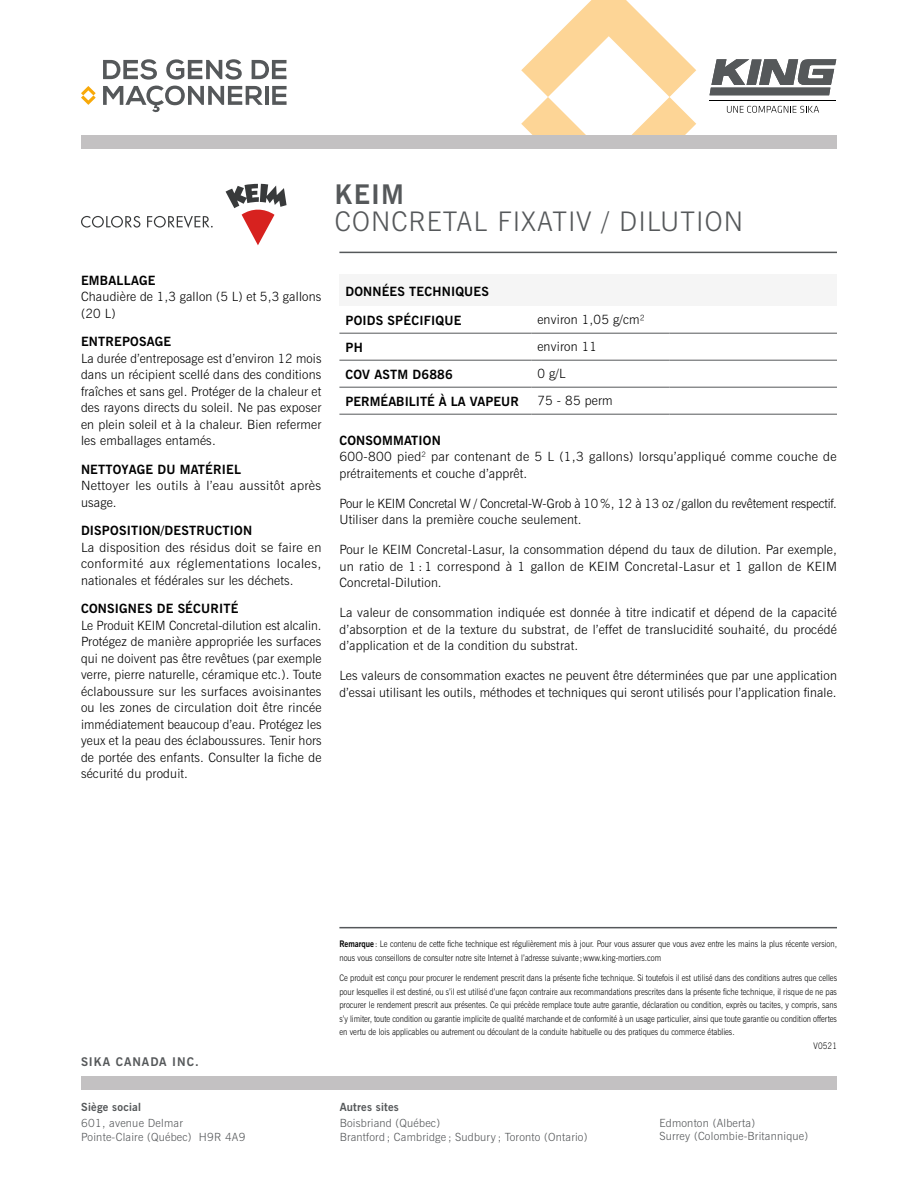
<style>
.page{position:relative;width:918px;height:1188px;background:#fff}
.page>*{position:absolute;margin:0;border:0;box-sizing:border-box;transform-origin:0 0}
.t1{font:300 27px "News Gothic BT";letter-spacing:.04em;color:#55585a}
.t2{font:700 27px "News Gothic BT";color:#55585a}
.t3{font:300 12.75px/16.5px "News Gothic BT";letter-spacing:.015em;color:#000;text-align:justify}
.t4{font:700 12.75px "News Gothic BT";letter-spacing:.015em;color:#000}
.t5{font:300 12.75px/16.5px "News Gothic BT";letter-spacing:-.01em;color:#000}
.t6{font:700 12px "News Gothic BT";letter-spacing:.08em;color:#55585a}
.t7{font:300 11.25px/13.5px "News Gothic BT";letter-spacing:.02em;color:#55585a}
.t8{font:700 11.25px "News Gothic BT";letter-spacing:.02em;color:#55585a}
.t9{font:300 9px/13.5px "News Gothic BT";color:#000;scale:.87 1}
.s1{font-weight:700}
</style>
<div class="page">
<svg style="left:521px;top:0;width:175px;height:135px"></svg>
<div style="left:81px;top:135px;width:756px;height:14px;background:#c3c1c2"></div>
<hr style="left:339px;top:252px;width:498px;height:1px;background:#55585a">
<svg style="left:710px;top:59px;width:126px;height:36px"></svg>
<hr style="left:710px;top:101px;width:126px;height:1px;background:#000">
<svg style="left:727px;top:106px;width:92px;height:7px"></svg>
<svg style="left:226px;top:184px;width:61px;height:61px"></svg>
<svg style="left:81px;top:216px;width:59px;height:12px"></svg>
<svg style="left:147px;top:216px;width:66px;height:12px"></svg>
<svg style="left:103px;top:86px;width:160px;height:27px"></svg>
<hr style="left:265px;top:86px;width:3px;height:19px;background:#55585a">
<svg style="left:272px;top:86px;width:15px;height:19px"></svg>
<svg style="left:103px;top:59px;width:54px;height:21px"></svg>
<svg style="left:166px;top:59px;width:76px;height:21px"></svg>
<svg style="left:252px;top:60px;width:35px;height:19px"></svg>
<svg style="left:81px;top:86px;width:15px;height:19px"></svg>
<div style="left:81px;top:1076px;width:756px;height:14px;background:#c3c1c2"></div>
<hr style="left:339px;top:927px;width:498px;height:1px;background:#55585a">
<div style="left:339px;top:275px;width:498px;height:31px;background:#f5f5f5"></div>
<hr style="left:339px;top:333px;width:192px;height:1px;background:#55585a">
<hr style="left:531px;top:333px;width:138px;height:1px;background:#55585a">
<hr style="left:669px;top:333px;width:168px;height:1px;background:#55585a">
<hr style="left:339px;top:360px;width:192px;height:1px;background:#55585a">
<hr style="left:531px;top:360px;width:138px;height:1px;background:#55585a">
<hr style="left:669px;top:360px;width:168px;height:1px;background:#55585a">
<hr style="left:339px;top:387px;width:192px;height:1px;background:#55585a">
<hr style="left:531px;top:387px;width:138px;height:1px;background:#55585a">
<hr style="left:669px;top:387px;width:168px;height:1px;background:#55585a">
<hr style="left:339px;top:414px;width:192px;height:1px;background:#55585a">
<hr style="left:531px;top:414px;width:138px;height:1px;background:#55585a">
<hr style="left:669px;top:414px;width:168px;height:1px;background:#55585a">
<h1 class="t2" style="left:335px;top:178px;width:71px">KEIM</h1>
<h1 class="t1" style="left:335px;top:205px;width:410px">CONCRETAL FIXATIV / DILUTION</h1>
<p class="t4" style="left:81px;top:273px;width:76px">EMBALLAGE</p>
<p class="t3" style="left:81px;top:289px;width:242px">Chaudière de 1,3 gallon (5 L) et 5,3 gallons (20 L)</p>
<p class="t4" style="left:81px;top:334px;width:92px">ENTREPOSAGE</p>
<p class="t3" style="left:81px;top:350px;width:242px">La durée d’entreposage est d’environ 12 mois dans un récipient scellé dans des conditions fraîches et sans gel. Protéger de la chaleur et des rayons directs du soleil. Ne pas exposer en plein soleil et à la chaleur. Bien refermer les emballages entamés.</p>
<p class="t4" style="left:81px;top:462px;width:162px">NETTOYAGE DU MATÉRIEL</p>
<p class="t3" style="left:81px;top:478px;width:242px">Nettoyer les outils à l’eau aussitôt après usage.</p>
<p class="t4" style="left:81px;top:523px;width:173px">DISPOSITION/DESTRUCTION</p>
<p class="t3" style="left:81px;top:539px;width:242px">La disposition des résidus doit se faire en conformité aux réglementations locales, nationales et fédérales sur les déchets.</p>
<p class="t4" style="left:81px;top:601px;width:159px">CONSIGNES DE SÉCURITÉ</p>
<p class="t3" style="left:81px;top:617px;width:242px">Le Produit KEIM Concretal-dilution est alcalin.<br>Protégez de manière appropriée les surfaces qui ne doivent pas être revêtues (par exemple verre, pierre naturelle, céramique etc.). Toute éclaboussure sur les surfaces avoisinantes ou les zones de circulation doit être rincée immédiatement beaucoup d’eau. Protégez les yeux et la peau des éclaboussures. Tenir hors de portée des enfants. Consulter la fiche de sécurité du produit.</p>
<p class="t4" style="left:345px;top:283px;width:145px">DONNÉES TECHNIQUES</p>
<p class="t4" style="left:345px;top:312px;width:117px">POIDS SPÉCIFIQUE</p>
<p class="t3" style="left:537px;top:312px;width:109px">environ 1,05 g/cm²</p>
<p class="t4" style="left:345px;top:340px;width:19px">PH</p>
<p class="t3" style="left:537px;top:339px;width:61px">environ 11</p>
<p class="t4" style="left:345px;top:367px;width:109px">COV ASTM D6886</p>
<p class="t3" style="left:537px;top:366px;width:30px">0 g/L</p>
<p class="t4" style="left:345px;top:394px;width:175px">PERMÉABILITÉ À LA VAPEUR</p>
<p class="t3" style="left:537px;top:393px;width:77px">75 - 85 perm</p>
<p class="t3" style="left:339px;top:432px;width:499px;text-align:left"><span class="s1">CONSOMMATION<br></span>600-800 pied<sup>2</sup> par contenant de 5 L (1,3 gallons) lorsqu’appliqué comme couche de prétraitements et couche d’apprêt.</p>
<p class="t5" style="left:339px;top:495px;width:499px">Pour le KEIM Concretal W / Concretal-W-Grob à 10%, 12 à 13 oz /gallon du revêtement respectif.<br>Utiliser dans la première couche seulement.</p>
<p class="t3" style="left:339px;top:542px;width:499px">Pour le KEIM Concretal-Lasur, la consommation dépend du taux de dilution. Par exemple, un ratio de 1 : 1 correspond à 1 gallon de KEIM Concretal-Lasur et 1 gallon de KEIM Concretal-Dilution.</p>
<p class="t3" style="left:339px;top:605px;width:499px">La valeur de consommation indiquée est donnée à titre indicatif et dépend de la capacité d’absorption et de la texture du substrat, de l’effet de translucidité souhaité, du procédé d’application et de la condition du substrat.</p>
<p class="t3" style="left:339px;top:668px;width:499px">Les valeurs de consommation exactes ne peuvent être déterminées que par une application d’essai utilisant les outils, méthodes et techniques qui seront utilisés pour l’application finale.</p>
<p class="t6" style="left:81px;top:1054px;width:119px">SIKA CANADA INC.</p>
<p class="t8" style="left:81px;top:1100px;width:61px">Siège social</p>
<p class="t7" style="left:81px;top:1116px;width:166px">601, avenue Delmar<br>Pointe-Claire (Québec) H9R 4A9</p>
<p class="t9" style="left:339px;top:937px;width:573px"><span class="s1">Remarque</span> : Le contenu de cette fiche technique est régulièrement mis à jour. Pour vous assurer que vous avez entre les mains la plus récente version, nous vous conseillons de consulter notre site Internet à l’adresse suivante ;www.king-mortiers.com</p>
<p class="t9" style="left:339px;top:971px;width:574px">Ce produit est conçu pour procurer le rendement prescrit dans la présente fiche technique. Si toutefois il est utilisé dans des conditions autres que celles</p>
<p class="t9" style="left:339px;top:985px;width:573px">pour lesquelles il est destiné, ou s’il est utilisé d’une façon contraire aux recommandations prescrites dans la présente fiche technique, il risque de ne pas</p>
<p class="t9" style="left:339px;top:998px;width:574px">procurer le rendement prescrit aux présentes. Ce qui précède remplace toute autre garantie, déclaration ou condition, exprès ou tacites, y compris, sans</p>
<p class="t9" style="left:339px;top:1012px;width:573px">s’y limiter, toute condition ou garantie implicite de qualité marchande et de conformité à un usage particulier, ainsi que toute garantie ou condition offertes</p>
<p class="t9" style="left:339px;top:1025px;width:456px">en vertu de lois applicables ou autrement ou découlant de la conduite habituelle ou des pratiques du commerce établies.</p>
<p class="t9" style="left:814px;top:1039px;width:28px">V0521</p>
<p class="t8" style="left:340px;top:1100px;width:61px">Autres sites</p>
<p class="t7" style="left:340px;top:1116px;width:249px">Boisbriand (Québec)<br>Brantford ; Cambridge ; Sudbury ; Toronto (Ontario)</p>
<p class="t7" style="left:659px;top:1116px;width:150px">Edmonton (Alberta)<br>Surrey (Colombie-Britannique)</p>
</div>
